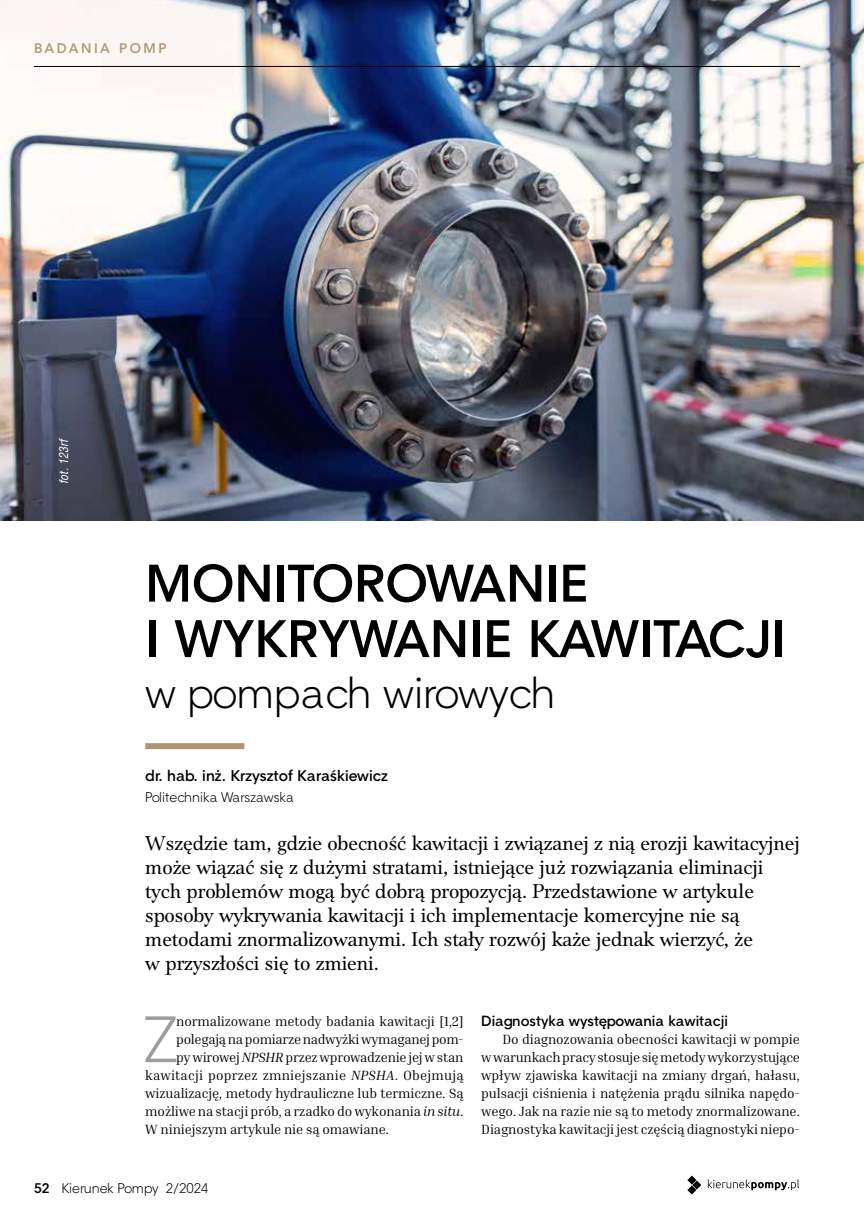
<style>
.page{position:relative;width:864px;height:1229px;background:#fff}
.page>*{position:absolute;margin:0;border:0;box-sizing:border-box;transform-origin:0 0}
.t1{font:63.15px "Straight EFN";color:#9d9d9c}
.t2{font:700 51px/55.5px "Straight EFN";color:#000}
.t3{font:42px "Straight EFN";color:#000}
.t4{font:21px/24px "Platea EFN";color:#000}
.t5{font:700 15px "Straight EFN";color:#000}
.t6{font:700 14.25px "Straight EFN";color:#000}
.t7{font:13.5px/18px "Inria Serif";letter-spacing:-.01em;color:#000;text-align:justify}
.t8{font:13.5px "Straight EFN";color:#000}
.t9{font:13.5px "Inria Serif";letter-spacing:.015em;color:#000}
.t10{font:700 13.5px "Straight EFN";letter-spacing:.19em;color:#ae9675}
.t11{font:italic 12px "Switzerland Condensed";color:#fff}
.s1{font-style:italic}
.s2{font-weight:700}
</style>
<div class="page">
<img style="left:0;top:0;width:863px;height:521px">
<div style="left:145px;top:743px;width:99px;height:6px;background:#ae9675"></div>
<hr style="left:34px;top:66px;width:765px;height:1px;background:#000">
<svg style="left:707px;top:1179px;width:91px;height:11px"></svg>
<svg style="left:687px;top:1175px;width:14px;height:19px"></svg>
<p class="t10" style="left:34px;top:40px;width:134px">BADANIA POMP</p>
<p class="t11" style="left:57px;top:484px;width:47px;rotate:-90deg">fot. 123rf</p>
<h2 class="t2" style="left:145px;top:556px;width:641px">MONITOROWANIE<br>I WYKRYWANIE KAWITACJI</h2>
<h3 class="t3" style="left:145px;top:668px;width:411px">w pompach wirowych</h3>
<p class="t5" style="left:145px;top:767px;width:244px">dr. hab. inż. Krzysztof Karaśkiewicz</p>
<p class="t8" style="left:145px;top:790px;width:150px">Politechnika Warszawska</p>
<p class="t4" style="left:145px;top:832px;width:655px">Wszędzie tam, gdzie obecność kawitacji i związanej z nią erozji kawitacyjnej może wiązać się z dużymi stratami, istniejące już rozwiązania eliminacji tych problemów mogą być dobrą propozycją. Przedstawione w artykule sposoby wykrywania kawitacji i ich implementacje komercyjne nie są metodami znormalizowanymi. Ich stały rozwój każe jednak wierzyć, że<br>w przyszłości się to zmieni.</p>
<h1 class="t1" style="left:144px;top:1002px;width:35px">Z</h1>
<p class="t7" style="left:176px;top:1012px;width:289px">normalizowane metody badania kawitacji [1,2]</p>
<p class="t7" style="left:176px;top:1030px;width:289px">polegają na pomiarze nadwyżki wymaganej pom-</p>
<p class="t7" style="left:176px;top:1048px;width:288px">py wirowej <span class="s1">NPSHR</span> przez wprowadzenie jej w stan</p>
<p class="t9" style="left:145px;top:1067px;width:320px">kawitacji poprzez zmniejszanie <span class="s1">NPSHA</span>. Obejmują</p>
<p class="t7" style="left:145px;top:1084px;width:320px">wizualizację, metody hydrauliczne lub termiczne. Są</p>
<p class="t7" style="left:145px;top:1102px;width:320px">możliwe na stacji prób, a rzadko do wykonania <span class="s1">in situ</span>.</p>
<p class="t7" style="left:145px;top:1120px;width:245px">W niniejszym artykule nie są omawiane.</p>
<p class="t6" style="left:481px;top:1012px;width:248px">Diagnostyka występowania kawitacji</p>
<p class="t7" style="left:481px;top:1030px;width:320px;text-indent:21px">Do diagnozowania obecności kawitacji w pompie w warunkach pracy stosuje się metody wykorzystujące wpływ zjawiska kawitacji na zmiany drgań, hałasu, pulsacji ciśnienia i natężenia prądu silnika napędo&shy;wego. Jak na razie nie są to metody znormalizowane.<br>Diagnostyka kawitacji jest częścią diagnostyki niepo-</p>
<p class="t8" style="left:34px;top:1180px;width:176px"><span class="s2">52</span> Kierunek Pompy 2/2024</p>
</div>
